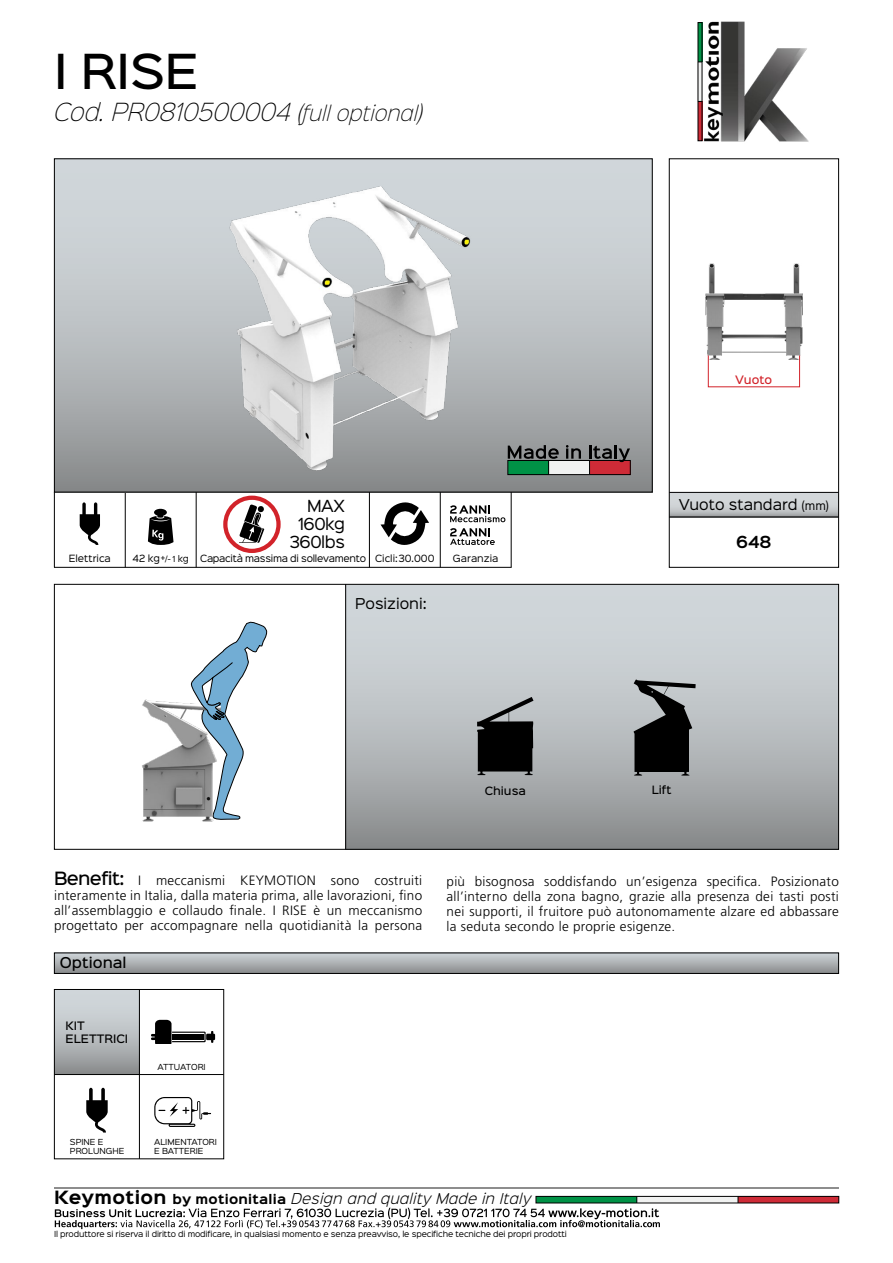
<style>
.page{position:relative;width:893px;height:1263px;background:#fff}
.page>*{position:absolute;margin:0;border:0;box-sizing:border-box;transform-origin:0 0}
.t1{font:500 43.5px "Sinkin Sans 500";color:#000}
.t2{font:italic 22.5px "Sinkin Sans 200 X Light";color:#000}
.t3{font:15px/18px "Sinkin Sans 400";letter-spacing:-.03em;color:#000;text-align:right}
.t4{font:600 15px "Sinkin Sans 600";color:#000}
.t5{font:300 13.5px/15px "Frutiger LT Std";letter-spacing:.02em;color:#000;text-align:justify}
.t6{font:italic 300 13.5px "Sinkin Sans 300";letter-spacing:.02em;color:#000}
.t7{font:13.5px "Sinkin Sans 400";color:#000}
.t8{font:500 13.5px "Sinkin Sans 500";color:#000}
.t9{font:500 10.5px/12.6px "Sinkin Sans 500";color:#000}
.t10{font:500 10.5px "Sinkin Sans 500";color:#d2232a}
.t11{font:500 10.35px "Sinkin Sans 500";color:#000}
.t12{font:9px "Sinkin Sans 400";letter-spacing:-.03em;color:#000}
.t13{font:9px "Sinkin Sans 400";color:#000}
.t14{font:7.5px/9px "Sinkin Sans 400";letter-spacing:-.015em;color:#000}
.s1{font-size:19.5px}
.s2{font-size:7.5px}
.s3{font-size:8.25px}
.s4{font-size:10.5px}
.s5{font-family:"Sinkin Sans 500";font-weight:500;font-size:16.5px}
.s6{font-family:"Sinkin Sans 700";font-weight:700;font-style:normal;font-size:16.5px}
.s7{font-family:"Sinkin Sans 700";font-weight:700;font-style:normal;font-size:12px}
</style>
<div class="page">
<div style="left:346px;top:584px;width:493px;height:265px;background:linear-gradient(to bottom,#dce3e7,#929496)"></div>
<hr style="left:125px;top:492px;width:1px;height:75px;background:#000">
<div style="left:54px;top:159px;width:598px;height:333px;background:linear-gradient(to bottom,#dde3e8,#929495)"></div>
<svg style="left:80px;top:502px;width:20px;height:43px"></svg>
<svg style="left:148px;top:509px;width:26px;height:36px"></svg>
<hr style="left:196px;top:492px;width:1px;height:75px;background:#000">
<svg style="left:450px;top:505px;width:55px;height:17px"></svg>
<svg style="left:450px;top:528px;width:45px;height:17px"></svg>
<svg style="left:381px;top:502px;width:48px;height:43px"></svg>
<hr style="left:440px;top:492px;width:1px;height:75px;background:#000">
<hr style="left:511px;top:492px;width:1px;height:75px;background:#000">
<hr style="left:369px;top:492px;width:1px;height:75px;background:#000">
<hr style="left:54px;top:567px;width:458px;height:1px;background:#000">
<hr style="left:54px;top:492px;width:1px;height:75px;background:#000">
<div style="left:637px;top:1196px;width:102px;height:7px;background:#f1f2f1"></div>
<div style="left:738px;top:1196px;width:101px;height:7px;background:#ce2b37"></div>
<div style="left:536px;top:1196px;width:303px;height:7px;border:1px solid #000"></div>
<hr style="left:54px;top:1187px;width:785px;height:2px;background:#575757">
<svg style="left:55px;top:1196px;width:605px;height:33px"></svg>
<img style="left:704px;top:21px;width:105px;height:121px">
<div style="left:549px;top:461px;width:41px;height:13px;background:#f1f2f1"></div>
<div style="left:508px;top:460px;width:122px;height:15px;border:1px solid #000"></div>
<svg style="left:508px;top:445px;width:51px;height:29px"></svg>
<svg style="left:566px;top:445px;width:15px;height:14px"></svg>
<svg style="left:589px;top:445px;width:41px;height:29px"></svg>
<svg style="left:223px;top:495px;width:58px;height:58px"></svg>
<div style="left:54px;top:953px;width:785px;height:20px;background:linear-gradient(to bottom,#cfd5d9,#8f9192)"></div>
<div style="left:54px;top:952px;width:785px;height:22px;border:1px solid #000"></div>
<svg style="left:671px;top:493px;width:166px;height:23px;background:#c8ccce"></svg>
<hr style="left:669px;top:516px;width:169px;height:1px;background:#000">
<hr style="left:669px;top:492px;width:169px;height:1px;background:#000">
<div style="left:669px;top:158px;width:170px;height:410px;border:1px solid #000"></div>
<svg style="left:634px;top:679px;width:62px;height:97px;background:#47494a"></svg>
<svg style="left:477px;top:697px;width:56px;height:78px;background:#3b3d3d"></svg>
<img style="left:142px;top:699px;width:72px;height:122px">
<svg style="left:190px;top:622px;width:77px;height:198px"></svg>
<hr style="left:345px;top:584px;width:1px;height:265px;background:#000">
<div style="left:54px;top:584px;width:785px;height:266px;border:1px solid #000"></div>
<div style="left:708px;top:354px;width:92px;height:33px;border:1px solid #d2232a"></div>
<img style="left:705px;top:264px;width:98px;height:96px">
<div style="left:54px;top:989px;width:85px;height:85px;background:linear-gradient(to bottom,#dce3e7,#949798)"></div>
<svg style="left:86px;top:1088px;width:22px;height:44px"></svg>
<svg style="left:151px;top:1020px;width:64px;height:24px"></svg>
<svg style="left:154px;top:1097px;width:57px;height:30px"></svg>
<div style="left:54px;top:989px;width:170px;height:170px;border:1px solid #000"></div>
<hr style="left:139px;top:989px;width:1px;height:170px;background:#000">
<hr style="left:54px;top:1074px;width:170px;height:1px;background:#000">
<img style="left:223px;top:173px;width:261px;height:304px">
<h1 class="t1" style="left:54px;top:34px;width:146px">I RISE</h1>
<h2 class="t2" style="left:54px;top:94px;width:370px">Cod. PR0810500004 <span class="s1">(full optional)</span></h2>
<p class="t3" style="left:289px;top:496px;width:57px">MAX<br>160kg<br>360lbs</p>
<p class="t13" style="left:69px;top:551px;width:44px">Elettrica</p>
<p class="t12" style="left:133px;top:551px;width:58px">42 kg<sup>+</sup><span class="s2">/- 1</span> <span class="s3">kg</span></p>
<p class="t12" style="left:200px;top:551px;width:236px">Capacità massima di sollevamento Cicli:30.000</p>
<p class="t13" style="left:453px;top:551px;width:47px">Garanzia</p>
<p class="t7" style="left:355px;top:592px;width:73px">Posizioni:</p>
<p class="t10" style="left:735px;top:371px;width:38px">Vuoto</p>
<p class="t7" style="left:679px;top:493px;width:151px">Vuoto standard <span class="s4">(mm)</span></p>
<p class="t4" style="left:736px;top:529px;width:37px">648</p>
<p class="t11" style="left:485px;top:782px;width:43px">Chiusa</p>
<p class="t11" style="left:652px;top:781px;width:21px">Lift</p>
<p class="t5" style="left:54px;top:873px;width:370px"><span class="s5">Benefit:</span> I meccanismi KEYMOTION sono costruiti interamente in Italia, dalla materia prima, alle lavorazioni, fino all’assemblaggio e collaudo finale. I RISE è un meccanismo progettato per accompagnare nella quotidianità la persona</p>
<p class="t5" style="left:447px;top:873px;width:394px">più bisognosa soddisfando un’esigenza specifica. Posizionato all’interno della zona bagno, grazie alla presenza dei tasti posti nei supporti, il fruitore può autonomamente alzare ed abbassare la seduta secondo le proprie esigenze.</p>
<p class="t8" style="left:60px;top:951px;width:68px">Optional</p>
<p class="t9" style="left:66px;top:1018px;width:64px">KIT<br>ELETTRICI</p>
<p class="t14" style="left:158px;top:1062px;width:50px">ATTUATORI</p>
<p class="t14" style="left:70px;top:1137px;width:56px">SPINE E<br>PROLUNGHE</p>
<p class="t14" style="left:154px;top:1137px;width:64px">ALIMENTATORI<br>E BATTERIE</p>
<p class="t6" style="left:54px;top:1188px;width:479px"><span class="s6">Keymotion</span> <span class="s7">by motionitalia</span> Design and quality Made in Italy</p>
<p class="t14" style="left:54px;top:1228px;width:514px">Il produttore si riserva il diritto di modificare, in qualsiasi momento e senza preavviso, le specifiche tecniche dei propri prodotti</p>
</div>
